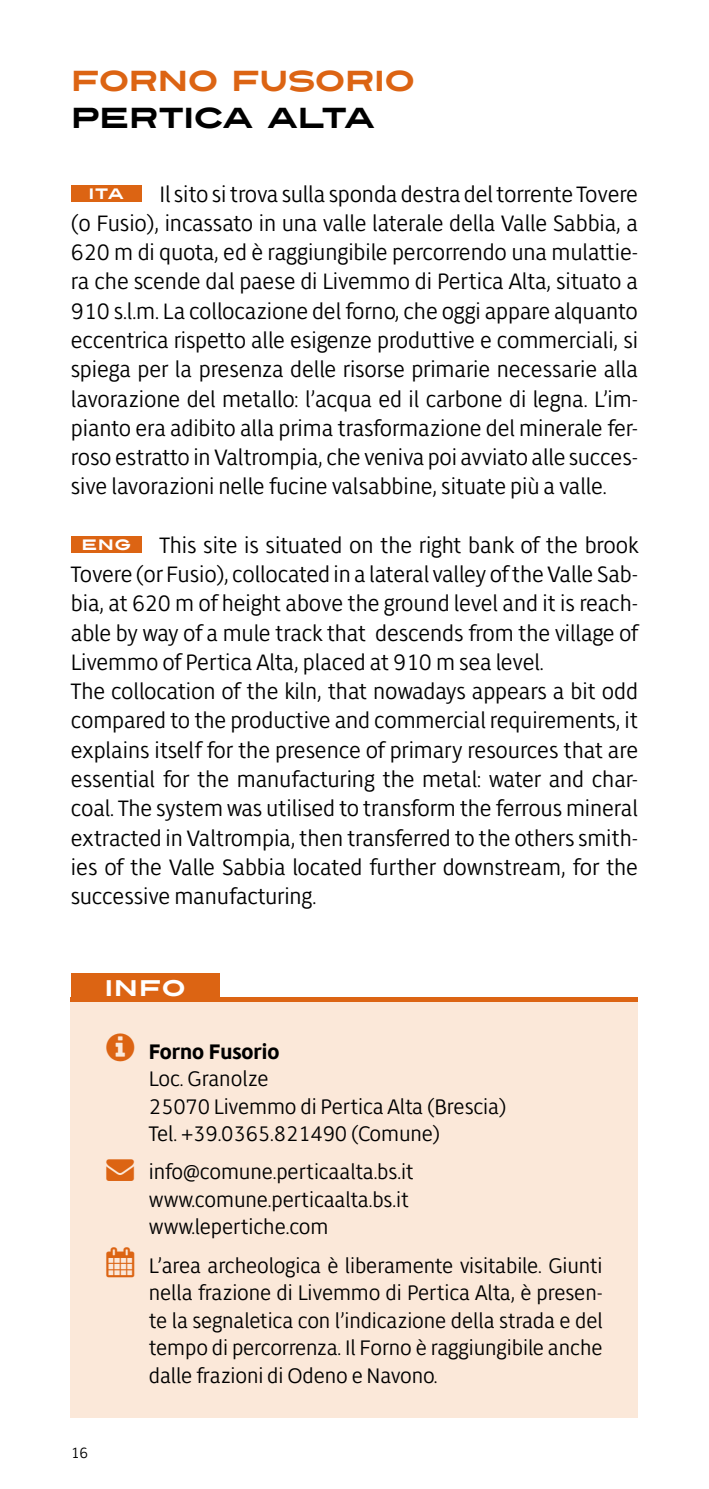
<style>
.page{position:relative;width:709px;height:1489px;background:#fff}
.page>*{position:absolute;margin:0;border:0;box-sizing:border-box;transform-origin:0 0}
.t1{font:28.75px "Turnpike";letter-spacing:-.045em;color:#dc6413}
.t2{font:28.75px "Turnpike";letter-spacing:-.06em;color:#000}
.t3{font:300 22.5px/29.2px "Migration Sans ITC Std";letter-spacing:-.005em;color:#000;text-align:justify}
.t4{font:22.5px "Turnpike";color:#fff}
.t5{font:300 21.25px/27.5px "Migration Sans ITC Std";letter-spacing:-.005em;color:#000}
.t6{font:700 21.25px "Migration Sans ITC Std";letter-spacing:-.005em;color:#000}
.t7{font:15px "Turnpike";color:#fff}
.t8{font:300 15px "Migration Sans ITC Std";color:#000}
.s1{font-family:"Turnpike";font-weight:400;font-size:15px;color:#fff}
.s2{color:#dc6413}
</style>
<div class="page">
<div style="left:71px;top:1001px;width:567px;height:416px;background:#fbe8d9"></div>
<div style="left:71px;top:185px;width:71px;height:17px;background:#dc6413"></div>
<div style="left:71px;top:536px;width:71px;height:17px;background:#dc6413"></div>
<hr style="left:71px;top:997px;width:567px;height:4px;background:#dc6413">
<div style="left:71px;top:973px;width:149px;height:28px;background:#dc6413"></div>
<p class="t1" style="left:71px;top:60px;width:346px">FORNO FUSORIO</p>
<p class="t2" style="left:71px;top:97px;width:306px">PERTICA ALTA</p>
<p class="t3" style="left:71px;top:180px;width:568px;text-indent:88px">Il sito si trova sulla sponda destra del torrente Tovere (o Fusio), incassato in una valle laterale della Valle Sabbia, a 620 m di quota, ed è raggiungibile percorrendo una mulattie&shy;ra che scende dal paese di Livemmo di Pertica Alta, situato a 910 s.l.m. La collocazione del forno, che oggi appare alquanto eccentrica rispetto alle esigenze produttive e commerciali, si spiega per la presenza delle risorse primarie necessarie alla lavorazione del metallo: l’acqua ed il carbone di legna. L’im&shy;pianto era adibito alla prima trasformazione del minerale fer&shy;roso estratto in Valtrompia, che veniva poi avviato alle succes&shy;sive lavorazioni nelle fucine valsabbine, situate più a valle.</p>
<p class="t3" style="left:71px;top:531px;width:569px;text-align:left;text-indent:10px"><span class="s1">ENG</span> This site is situated on the right bank of the brook Tovere (or Fusio), collocated in a lateral valley of the Valle Sab&shy;bia, at 620 m of height above the ground level and it is reach&shy;able by way of a mule track that descends from the village of Livemmo of Pertica Alta, placed at 910 m sea level.<br>The collocation of the kiln, that nowadays appears a bit odd compared to the productive and commercial requirements, it explains itself for the presence of primary resources that are essential for the manufacturing the metal: water and char&shy;coal. The system was utilised to transform the ferrous mineral extracted in Valtrompia, then transferred to the others smith&shy;ies of the Valle Sabbia located further downstream, for the successive manufacturing.</p>
<p class="t7" style="left:88px;top:182px;width:37px">ITA</p>
<p class="t4" style="left:105px;top:971px;width:83px">INFO</p>
<p class="t6" style="left:149px;top:1039px;width:132px">Forno Fusorio</p>
<p class="t5" style="left:149px;top:1065px;width:359px">Loc. Granolze<br>25070 Livemmo di Pertica Alta (Brescia)<br>Tel. +39.0365.821490 (Comune)</p>
<p class="t5" style="left:149px;top:1158px;width:266px;text-indent:-43px"><span class="s2">→</span> info@comune.perticaalta.bs.it www.comune.perticaalta.bs.it www.lepertiche.com</p>
<p class="t5" style="left:149px;top:1251px;width:455px;text-align:justify;text-indent:-43px"><span class="s2">▲</span> L’area archeologica è liberamente visitabile. Giunti nella frazione di Livemmo di Pertica Alta, è presen&shy;te la segnaletica con l’indicazione della strada e del tempo di percorrenza. Il Forno è raggiungibile anche dalle frazioni di Odeno e Navono.</p>
<p class="t8" style="left:71px;top:1444px;width:19px">16</p>
</div>
